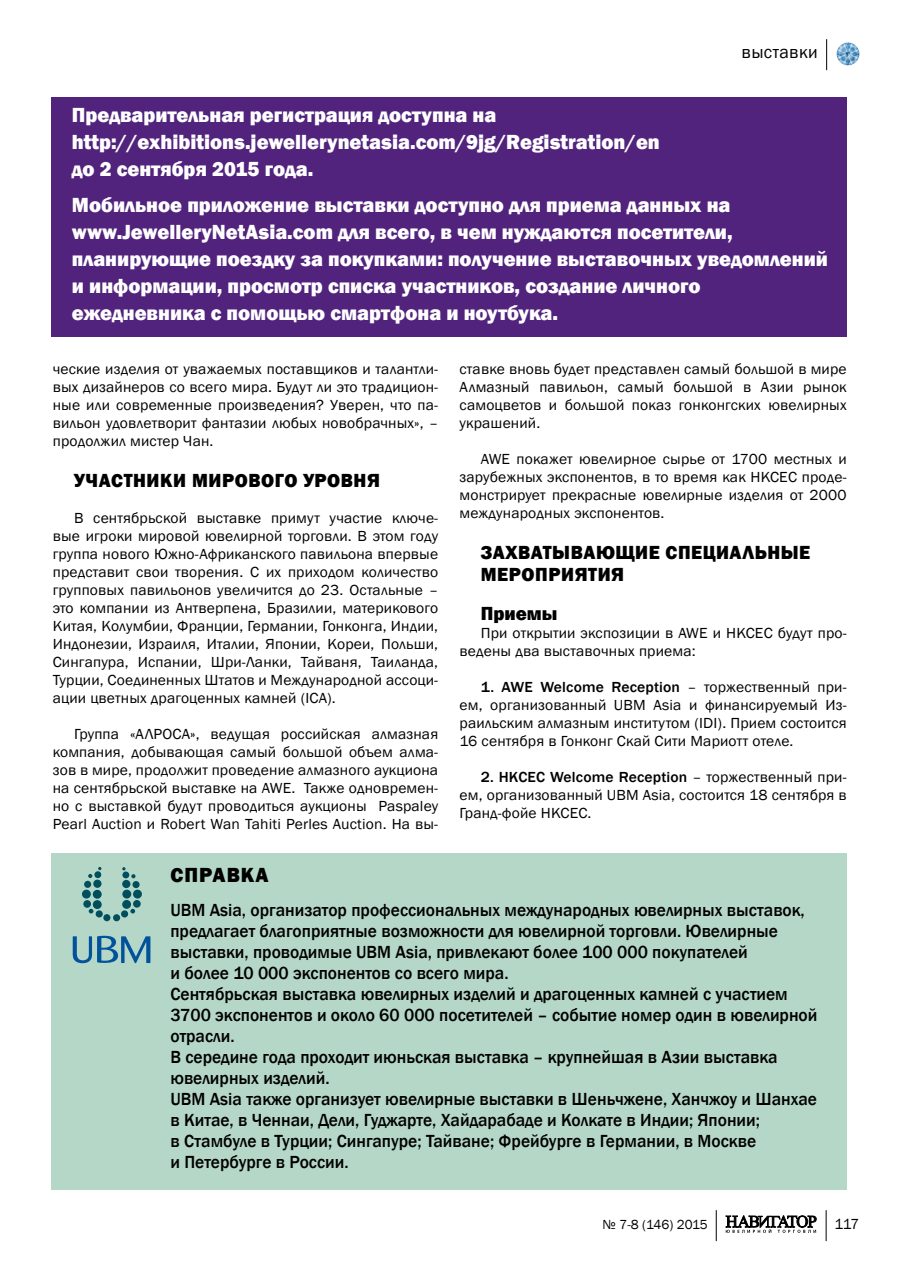
<style>
.page{position:relative;width:902px;height:1263px;background:#fff}
.page>*{position:absolute;margin:0;border:0;box-sizing:border-box;transform-origin:0 0}
.t1{font:800 21px/27px "Franklin Gothic";color:#fff}
.t2{font:800 21px "Franklin Gothic";letter-spacing:.05em;color:#000}
.t3{font:800 19.5px/22.5px "Franklin Gothic";letter-spacing:.03em;color:#000}
.t4{font:500 18px/21px "Franklin Gothic";color:#000}
.t5{font:18px "Franklin Gothic";letter-spacing:.02em;color:#000}
.t6{font:15px/18px "Franklin Gothic";letter-spacing:.01em;color:#000;text-align:justify;scale:1.04 1}
.t7{font:15px "Franklin Gothic";letter-spacing:.01em;color:#000}
.t8{font:13.5px "Franklin Gothic";letter-spacing:-.015em;color:#000}
.s1{font-weight:500}
</style>
<div class="page">
<img style="left:836px;top:43px;width:23px;height:22px;border-radius:11px">
<svg style="left:725px;top:1215px;width:91px;height:18px"></svg>
<hr style="left:825px;top:1210px;width:1px;height:31px;background:#000">
<hr style="left:715px;top:1210px;width:1px;height:31px;background:#000">
<hr style="left:826px;top:39px;width:1px;height:31px;background:#000">
<div style="left:51px;top:98px;width:795px;height:239px;background:#52237d"></div>
<div style="left:51px;top:853px;width:795px;height:337px;background:#b5d7c7"></div>
<svg style="left:73px;top:936px;width:77px;height:27px"></svg>
<div style="left:93px;top:890px;width:9px;height:9px;background:#004e5e;border-radius:50%"></div>
<div style="left:93px;top:900px;width:9px;height:9px;background:#004e5e;border-radius:50%"></div>
<div style="left:122px;top:890px;width:9px;height:8px;background:#004e5e;border-radius:50%"></div>
<div style="left:122px;top:900px;width:9px;height:9px;background:#004e5e;border-radius:50%"></div>
<div style="left:82px;top:890px;width:9px;height:8px;background:#004e5e;border-radius:50%"></div>
<div style="left:133px;top:890px;width:9px;height:8px;background:#004e5e;border-radius:50%"></div>
<div style="left:83px;top:900px;width:8px;height:8px;background:#004e5e;border-radius:50%"></div>
<div style="left:121px;top:910px;width:7px;height:7px;background:#004e5e;border-radius:50%"></div>
<div style="left:133px;top:900px;width:8px;height:8px;background:#004e5e;border-radius:50%"></div>
<svg style="left:89px;top:909px;width:4px;height:4px"></svg>
<svg style="left:130px;top:909px;width:5px;height:4px"></svg>
<div style="left:96px;top:910px;width:7px;height:7px;background:#004e5e;border-radius:50%"></div>
<div style="left:113px;top:914px;width:7px;height:7px;background:#004e5e;border-radius:50%"></div>
<div style="left:103px;top:914px;width:7px;height:7px;background:#004e5e;border-radius:50%"></div>
<svg style="left:131px;top:874px;width:4px;height:4px"></svg>
<div style="left:132px;top:881px;width:7px;height:7px;background:#004e5e;border-radius:50%"></div>
<div style="left:122px;top:880px;width:8px;height:8px;background:#004e5e;border-radius:50%"></div>
<div style="left:122px;top:871px;width:7px;height:7px;background:#004e5e;border-radius:50%"></div>
<svg style="left:88px;top:874px;width:4px;height:4px"></svg>
<div style="left:84px;top:881px;width:7px;height:7px;background:#004e5e;border-radius:50%"></div>
<div style="left:93px;top:880px;width:8px;height:8px;background:#004e5e;border-radius:50%"></div>
<div style="left:94px;top:871px;width:7px;height:7px;background:#004e5e;border-radius:50%"></div>
<p class="t5" style="left:741px;top:41px;width:77px">выставки</p>
<h1 class="t1" style="left:72px;top:101px;width:589px">Предварительная регистрация доступна на http://exhibitions.jewellerynetasia.com/9jg/Registration/en до 2 сентября 2015 года.</h1>
<p class="t1" style="left:72px;top:191px;width:757px">Мобильное приложение выставки доступно для приема данных на www.JewelleryNetAsia.com для всего, в чем нуждаются посетители, планирующие поездку за покупками: получение выставочных уведомлений и информации, просмотр списка участников, создание личного ежедневника с помощью смартфона и ноутбука.</p>
<p class="t6" style="left:53px;top:361px;width:372px">ческие изделия от уважаемых поставщиков и талантли&shy;вых дизайнеров со всего мира. Будут ли это традицион&shy;ные или современные произведения? Уверен, что па&shy;вильон удовлетворит фантазии любых новобрачных», – продолжил мистер Чан.</p>
<h2 class="t3" style="left:74px;top:469px;width:307px">Участники мирового уровня</h2>
<p class="t6" style="left:53px;top:509px;width:372px;text-indent:21px">В сентябрьской выставке примут участие ключе&shy;вые игроки мировой ювелирной торговли. В этом году группа нового Южно-Африканского павильона впервые представит свои творения. С их приходом количество групповых павильонов увеличится до 23. Остальные – это компании из Антверпена, Бразилии, материкового Китая, Колумбии, Франции, Германии, Гонконга, Индии, Индонезии, Израиля, Италии, Японии, Кореи, Польши, Сингапура, Испании, Шри-Ланки, Тайваня, Таиланда, Турции, Соединенных Штатов и Международной ассоци&shy;ации цветных драгоценных камней (ICA).</p>
<p class="t6" style="left:53px;top:725px;width:372px;text-indent:21px">Группа «АЛРОСА», ведущая российская алмазная компания, добывающая самый большой объем алма&shy;зов в мире, продолжит проведение алмазного аукциона на сентябрьской выставке на AWE. Также одновремен&shy;но с выставкой будут проводиться аукционы Paspaley Pearl Auction и Robert Wan Tahiti Perles Auction. На вы-</p>
<p class="t6" style="left:459px;top:361px;width:374px">ставке вновь будет представлен самый большой в мире Алмазный павильон, самый большой в Азии рынок самоцветов и большой показ гонконгских ювелирных украшений.</p>
<p class="t6" style="left:459px;top:451px;width:374px;text-indent:21px">AWE покажет ювелирное сырье от 1700 местных и зарубежных экспонентов, в то время как HKCEC проде&shy;монстрирует прекрасные ювелирные изделия от 2000 международных экспонентов.</p>
<h2 class="t3" style="left:480px;top:541px;width:331px">Захватывающие сп ециальные мероприятия</h2>
<h2 class="t3" style="left:480px;top:603px;width:78px">Приемы</h2>
<p class="t6" style="left:459px;top:625px;width:374px;text-indent:21px">При открытии экспозиции в AWE и HKCEC будут про&shy;ведены два выставочных приема:</p>
<p class="t6" style="left:459px;top:679px;width:374px;text-indent:21px"><span class="s1">1. AWE Welcome Reception</span> – торжественный при&shy;ем, организованный UBM Asia и финансируемый Из&shy;раильским алмазным институтом (IDI). Прием состоится 16 сентября в Гонконг Скай Сити Мариотт отеле.</p>
<p class="t6" style="left:459px;top:769px;width:374px;text-indent:21px"><span class="s1">2. HKCEC Welcome Reception</span> – торжественный при&shy;ем, организованный UBM Asia, состоится 18 сентября в Гранд-фойе HKCEC.</p>
<h1 class="t2" style="left:170px;top:861px;width:100px">СПРАВКА</h1>
<p class="t4" style="left:170px;top:899px;width:648px">UBM Asia, организатор профессиональных международных ювелирных выставок, предлагает благоприятные возможности для ювелирной торговли. Ювелирные выставки, проводимые UBM Asia, привлекают более 100 000 покупателей<br>и более 10 000 экспонентов со всего мира.<br>Сентябрьская выставка ювелирных изделий и драгоценных камней с участием 3700 экспонентов и около 60 000 посетителей – событие номер один в ювелирной отрасли.<br>В середине года проходит июньская выставка – крупнейшая в Азии выставка ювелирных изделий.<br>UBM Asia также организует ювелирные выставки в Шеньчжене, Ханчжоу и Шанхае в Китае, в Ченнаи, Дели, Гуджарте, Хайдарабаде и Колкате в Индии; Японии;<br>в Стамбуле в Турции; Сингапуре; Тайване; Фрейбурге в Германии, в Москве<br>и Петербурге в России.</p>
<p class="t8" style="left:602px;top:1216px;width:107px">№ 7-8 (146) 2015</p>
<p class="t7" style="left:834px;top:1215px;width:27px">117</p>
</div>
